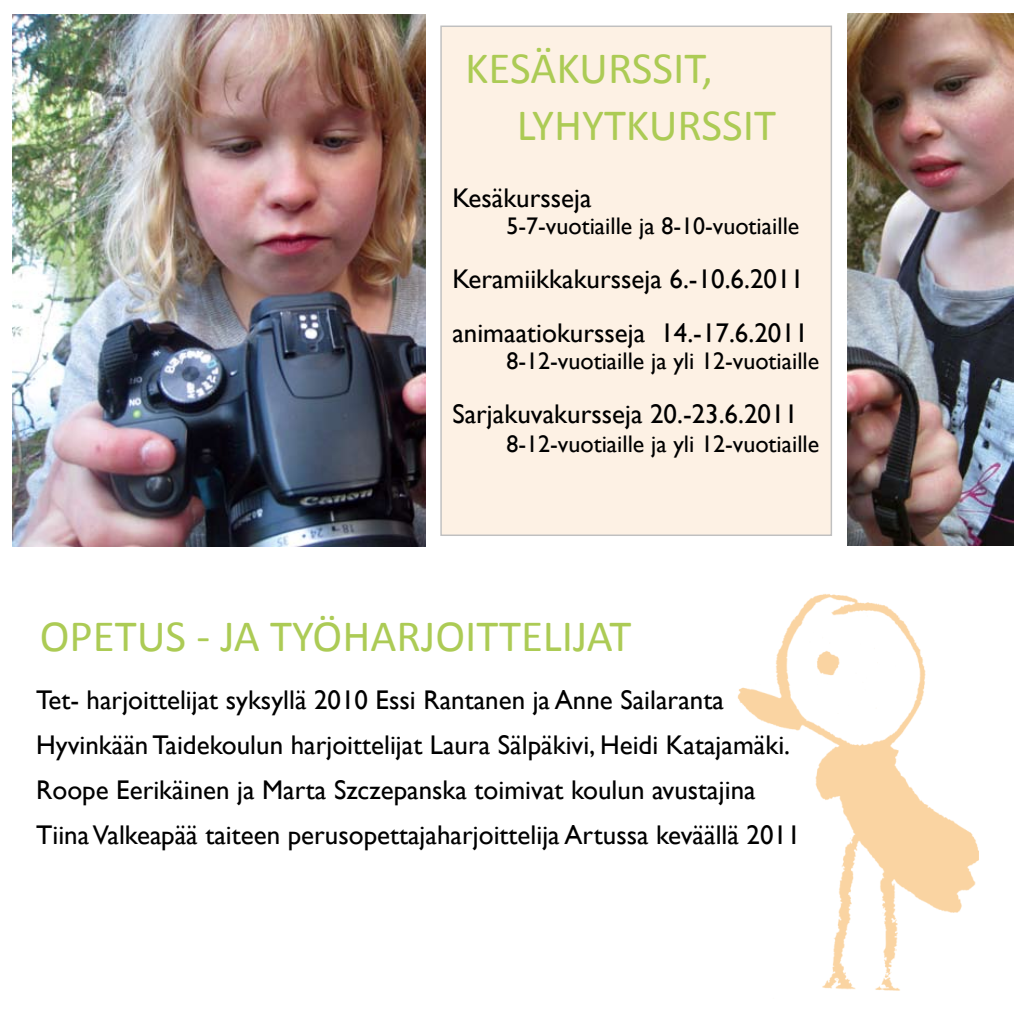
<style>
.page{position:relative;width:1021px;height:1021px;background:#fff}
.page>*{position:absolute;margin:0;border:0;box-sizing:border-box;transform-origin:0 0}
.t1{font:45px/57.4px "Calibri";color:#accb55}
.t2{font:27px/45px "Gill Sans";color:#000}
.t3{font:24px "Gill Sans";color:#000}
</style>
<div class="page">
<div style="left:441px;top:26px;width:390px;height:509px;background:#fdf1e4"></div>
<img style="left:12px;top:15px;width:413px;height:531px">
<img style="left:847px;top:14px;width:166px;height:531px">
<img style="left:737px;top:594px;width:241px;height:397px">
<h1 class="t1" style="left:517px;top:37px;width:261px;text-indent:-52px">KESÄKURSSIT,<br>LYHYTKURSSIT</h1>
<p class="t2" style="left:452px;top:176px;width:141px">Kesäkursseja</p>
<p class="t3" style="left:506px;top:212px;width:294px">5-7-vuotiaille ja 8-10-vuotiaille</p>
<p class="t2" style="left:452px;top:253px;width:357px;line-height:54px">Keramiikkakursseja 6.-10.6.2011 animaatiokursseja 14.-17.6.2011</p>
<p class="t3" style="left:506px;top:347px;width:314px">8-12-vuotiaille ja yli 12-vuotiaille</p>
<p class="t2" style="left:452px;top:392px;width:347px">Sarjakuvakursseja 20.-23.6.2011</p>
<p class="t3" style="left:506px;top:430px;width:314px">8-12-vuotiaille ja yli 12-vuotiaille</p>
<h1 class="t1" style="left:40px;top:605px;width:593px">OPETUS - JA TYÖHARJOITTELIJAT</h1>
<p class="t2" style="left:36px;top:678px;width:766px">Tet- harjoittelijat syksyllä 2010 Essi Rantanen ja Anne Sailaranta Hyvinkään Taidekoulun harjoittelijat Laura Sälpäkivi, Heidi Katajamäki.<br>Roope Eerikäinen ja Marta Szczepanska toimivat koulun avustajina Tiina Valkeapää taiteen perusopettajaharjoittelija Artussa keväällä 2011</p>
</div>
